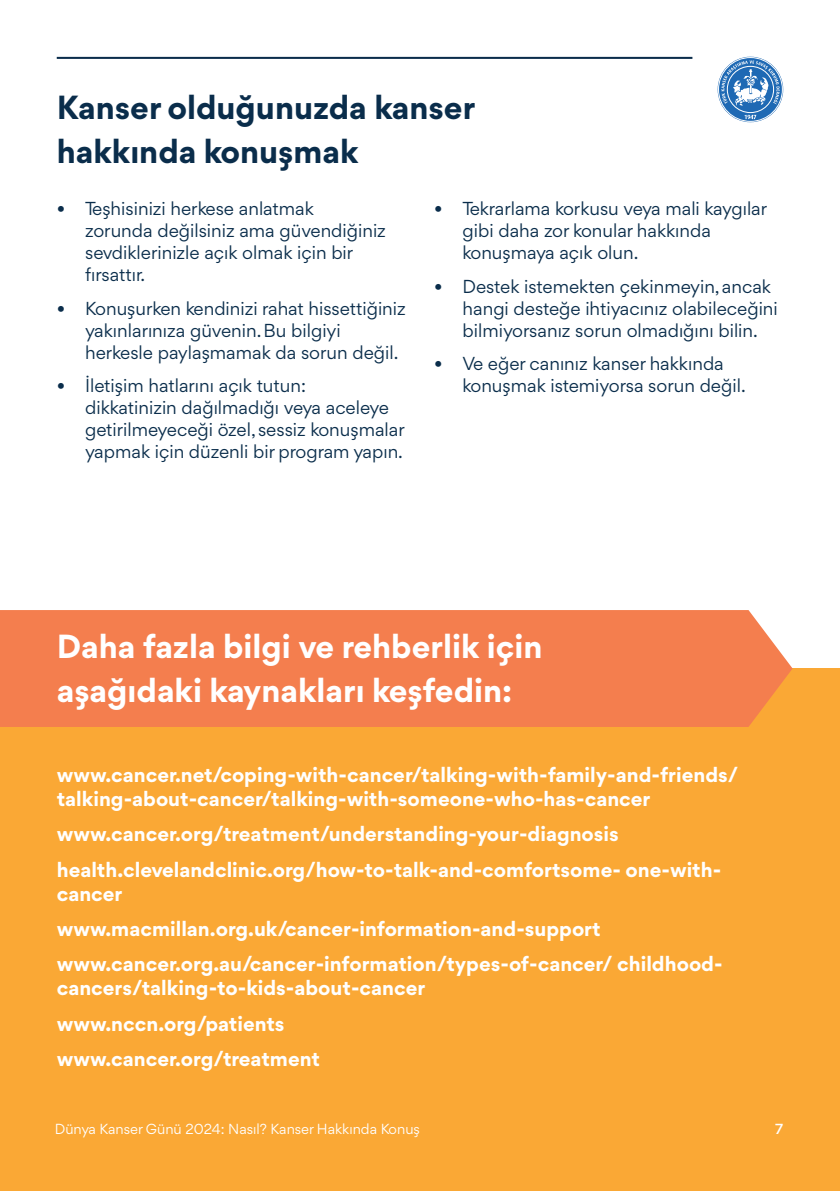
<style>
.page{position:relative;width:840px;height:1191px;background:#fff}
.page>*{position:absolute;margin:0;border:0;box-sizing:border-box;transform-origin:0 0}
.t1{font:700 32px/43.4px "Gordita";color:#fff}
.t2{font:700 32px/43.4px "Gordita";color:#0a2d4b}
.t3{font:700 20px/35.4px "Gordita";color:#fff}
.t4{font:18px/22px "Gordita";color:#0a2d4b}
.t5{font:14px "Gordita";color:#fff}
.t6{font:500 14px "Gordita";color:#fff}
</style>
<div class="page">
<div style="left:0;top:668px;width:839px;height:523px;background:#faa835"></div>
<div style="left:0;top:610px;width:792px;height:117px;background:#f47e4e"></div>
<hr style="left:57px;top:57px;width:635px;height:2px;background:#0a2d4b">
<svg style="left:717px;top:57px;width:65px;height:65px"></svg>
<h1 class="t2" style="left:57px;top:86px;width:420px">Kanser olduğunuzda kanser hakkında konuşmak</h1>
<p class="t4" style="left:85px;top:198px;width:302px;text-indent:-28px">• Teşhisinizi herkese anlatmak zorunda değilsiniz ama güvendiğiniz sevdiklerinizle açık olmak için bir fırsattır.</p>
<p class="t4" style="left:85px;top:297px;width:322px;text-indent:-28px">• Konuşurken kendinizi rahat hissettiğiniz yakınlarınıza güvenin. Bu bilgiyi herkesle paylaşmamak da sorun değil.</p>
<p class="t4" style="left:85px;top:374px;width:321px;text-indent:-28px">• İletişim hatlarını açık tutun:<br>dikkatinizin dağılmadığı veya aceleye getirilmeyeceği özel, sessiz konuşmalar yapmak için düzenli bir program yapın.</p>
<p class="t4" style="left:462px;top:198px;width:306px;text-indent:-28px">• Tekrarlama korkusu veya mali kaygılar gibi daha zor konular hakkında konuşmaya açık olun.</p>
<p class="t4" style="left:462px;top:275px;width:316px;text-indent:-28px">• Destek istemekten çekinmeyin, ancak hangi desteğe ihtiyacınız olabileceğini bilmiyorsanız sorun olmadığını bilin.</p>
<p class="t4" style="left:462px;top:352px;width:284px;text-indent:-28px">• Ve eğer canınız kanser hakkında konuşmak istemiyorsa sorun değil.</p>
<h1 class="t1" style="left:57px;top:624px;width:487px">Daha fazla bilgi ve rehberlik için aşağıdaki kaynakları keşfedin:</h1>
<p class="t3" style="left:57px;top:762px;width:682px;line-height:24px">www.cancer.net/coping-with-cancer/talking-with-family-and-friends/ talking-about-cancer/talking-with-someone-who-has-cancer</p>
<p class="t3" style="left:57px;top:816px;width:665px">www.cancer.org/treatment/understanding-your-diagnosis health.clevelandclinic.org/how-to-talk-and-comfortsome- one-with-</p>
<p class="t3" style="left:57px;top:875px;width:667px">cancer<br>www.macmillan.org.uk/cancer-information-and-support www.cancer.org.au/cancer-information/types-of-cancer/ childhood-</p>
<p class="t3" style="left:57px;top:970px;width:370px">cancers/talking-to-kids-about-cancer www.nccn.org/patients www.cancer.org/treatment</p>
<p class="t5" style="left:55px;top:1119px;width:366px">Dünya Kanser Günü 2024: Nasıl? Kanser Hakkında Konuş</p>
<p class="t6" style="left:774px;top:1119px;width:10px">7</p>
</div>
